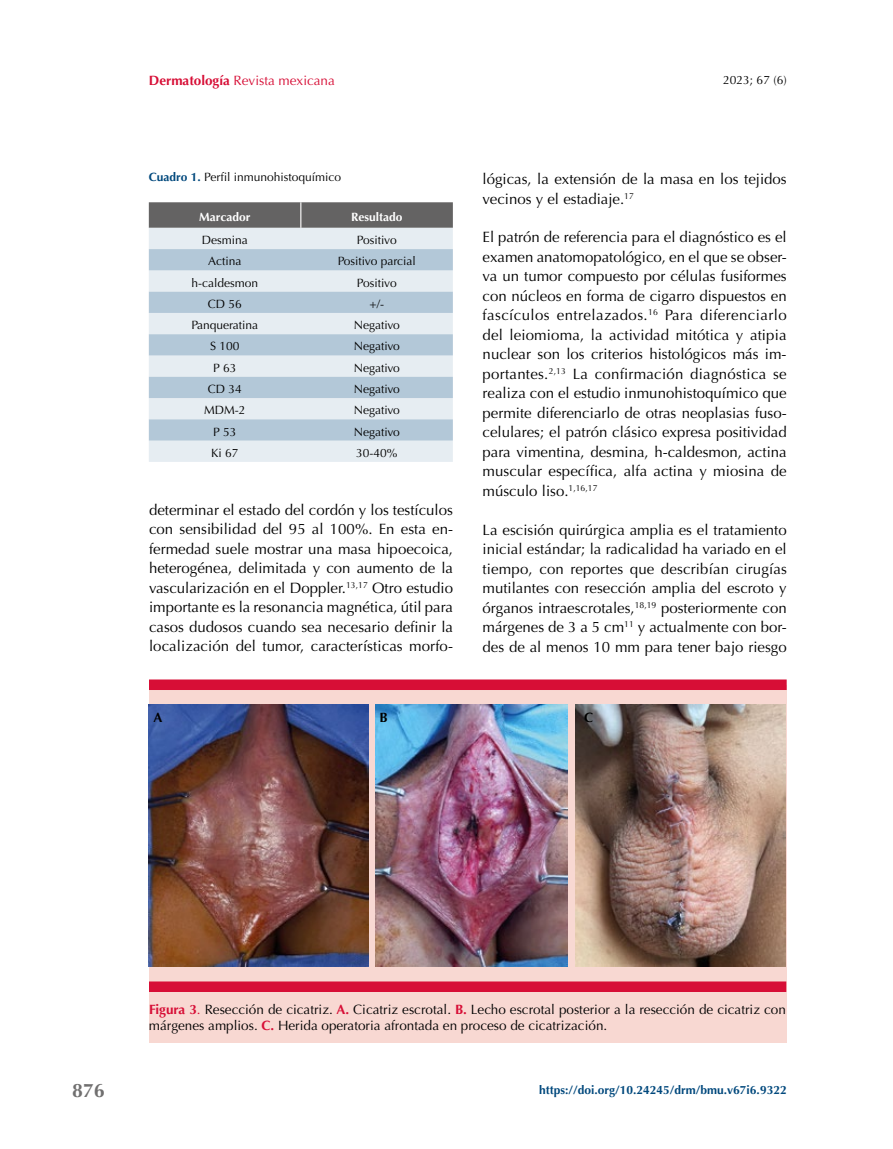
<style>
.page{position:relative;width:893px;height:1149px;background:#fff}
.page>*{position:absolute;margin:0;border:0;box-sizing:border-box;transform-origin:0 0}
.t1{font:700 19.5px "Optima";color:#706f6f}
.t2{font:15px/19.5px "Optima";color:#000;text-align:justify}
.t3{font:13.5px/16.5px "Optima";color:#000}
.t4{font:13.5px "Optima";color:#d70e36}
.t5{font:700 13.5px "Optima";color:#000}
.t6{font:12px "Optima";color:#000}
.t7{font:700 12px "Optima";color:#02497d}
.t8{font:700 12px "Optima";color:#fff}
.s1{font-weight:700}
.s2{font-weight:700;color:#02497d}
.s3{font-weight:700;color:#d70e36}
.s4{color:#d70e36}
</style>
<div class="page">
<div style="left:149px;top:228px;width:304px;height:234px;background:#e6edf2"></div>
<svg style="left:149px;top:249px;width:304px;height:191px;background:#c9d8e3"></svg>
<svg style="left:149px;top:202px;width:304px;height:26px;background:#676767"></svg>
<div style="left:149px;top:684px;width:638px;height:358px;background:#f8d8d2"></div>
<div style="left:149px;top:981px;width:637px;height:10px;background:#d70e36"></div>
<div style="left:149px;top:679px;width:638px;height:10px;background:#d70e36"></div>
<img style="left:148px;top:704px;width:220px;height:262px">
<img style="left:375px;top:704px;width:192px;height:262px">
<img style="left:576px;top:704px;width:210px;height:262px">
<p class="t4" style="left:149px;top:73px;width:188px"><span class="s1">Dermatología</span> Revista mexicana</p>
<p class="t6" style="left:723px;top:73px;width:65px">2023; 67 (6)</p>
<p class="t6" style="left:149px;top:170px;width:194px"><span class="s2">Cuadro 1.</span> Perfil inmunohistoquímico</p>
<p class="t8" style="left:199px;top:209px;width:53px">Marcador</p>
<p class="t8" style="left:351px;top:209px;width:53px">Resultado</p>
<p class="t6" style="left:202px;top:233px;width:48px">Desmina</p>
<p class="t6" style="left:357px;top:233px;width:41px">Positivo</p>
<p class="t6" style="left:208px;top:254px;width:35px">Actina</p>
<p class="t6" style="left:338px;top:254px;width:80px">Positivo parcial</p>
<p class="t6" style="left:191px;top:275px;width:68px">h-caldesmon</p>
<p class="t6" style="left:357px;top:275px;width:41px">Positivo</p>
<p class="t6" style="left:208px;top:297px;width:36px">CD 56</p>
<p class="t6" style="left:370px;top:297px;width:16px">+/-</p>
<p class="t6" style="left:191px;top:318px;width:68px">Panqueratina</p>
<p class="t6" style="left:354px;top:318px;width:48px">Negativo</p>
<p class="t6" style="left:210px;top:339px;width:31px">S 100</p>
<p class="t6" style="left:354px;top:339px;width:48px">Negativo</p>
<p class="t6" style="left:213px;top:360px;width:25px">P 63</p>
<p class="t6" style="left:354px;top:360px;width:48px">Negativo</p>
<p class="t6" style="left:208px;top:382px;width:36px">CD 34</p>
<p class="t6" style="left:354px;top:382px;width:48px">Negativo</p>
<p class="t6" style="left:204px;top:403px;width:43px">MDM-2</p>
<p class="t6" style="left:354px;top:403px;width:48px">Negativo</p>
<p class="t6" style="left:213px;top:424px;width:25px">P 53</p>
<p class="t6" style="left:354px;top:424px;width:48px">Negativo</p>
<p class="t6" style="left:211px;top:445px;width:29px">Ki 67</p>
<p class="t6" style="left:356px;top:445px;width:43px">30-40%</p>
<p class="t2" style="left:149px;top:499px;width:306px">determinar el estado del cordón y los testículos con sensibilidad del 95 al 100%. En esta en&shy;fermedad suele mostrar una masa hipoecoica, heterogénea, delimitada y con aumento de la vascularización en el Doppler.<sup>13,17</sup> Otro estudio importante es la resonancia magnética, útil para casos dudosos cuando sea necesario definir la localización del tumor, características morfo-</p>
<p class="t2" style="left:483px;top:169px;width:306px">lógicas, la extensión de la masa en los tejidos vecinos y el estadiaje.<sup>17</sup></p>
<p class="t2" style="left:483px;top:227px;width:306px">El patrón de referencia para el diagnóstico es el examen anatomopatológico, en el que se obser&shy;va un tumor compuesto por células fusiformes con núcleos en forma de cigarro dispuestos en fascículos entrelazados.<sup>16</sup> Para diferenciarlo del leiomioma, la actividad mitótica y atipia nuclear son los criterios histológicos más im&shy;portantes.<sup>2,13</sup> La confirmación diagnóstica se realiza con el estudio inmunohistoquímico que permite diferenciarlo de otras neoplasias fuso&shy;celulares; el patrón clásico expresa positividad para vimentina, desmina, h-caldesmon, actina muscular específica, alfa actina y miosina de músculo liso.<sup>1,16,17</sup></p>
<p class="t2" style="left:483px;top:519px;width:306px">La escisión quirúrgica amplia es el tratamiento inicial estándar; la radicalidad ha variado en el tiempo, con reportes que describían cirugías mutilantes con resección amplia del escroto y órganos intraescrotales,<sup>18,19</sup> posteriormente con márgenes de 3 a 5 cm<sup>11</sup> y actualmente con bor&shy;des de al menos 10 mm para tener bajo riesgo</p>
<p class="t5" style="left:154px;top:709px;width:11px">A</p>
<p class="t5" style="left:379px;top:709px;width:10px">B</p>
<p class="t5" style="left:584px;top:709px;width:11px">C</p>
<h1 class="t1" style="left:72px;top:1079px;width:34px">876</h1>
<p class="t3" style="left:149px;top:1000px;width:638px"><span class="s3">Figura 3</span><span class="s4">.</span> Resección de cicatriz. <span class="s3">A.</span> Cicatriz escrotal. <span class="s3">B.</span> Lecho escrotal posterior a la resección de cicatriz con márgenes amplios. <span class="s3">C.</span> Herida operatoria afrontada en proceso de cicatrización.</p>
<p class="t7" style="left:539px;top:1082px;width:249px">https://doi.org/10.24245/drm/bmu.v67i6.9322</p>
</div>
